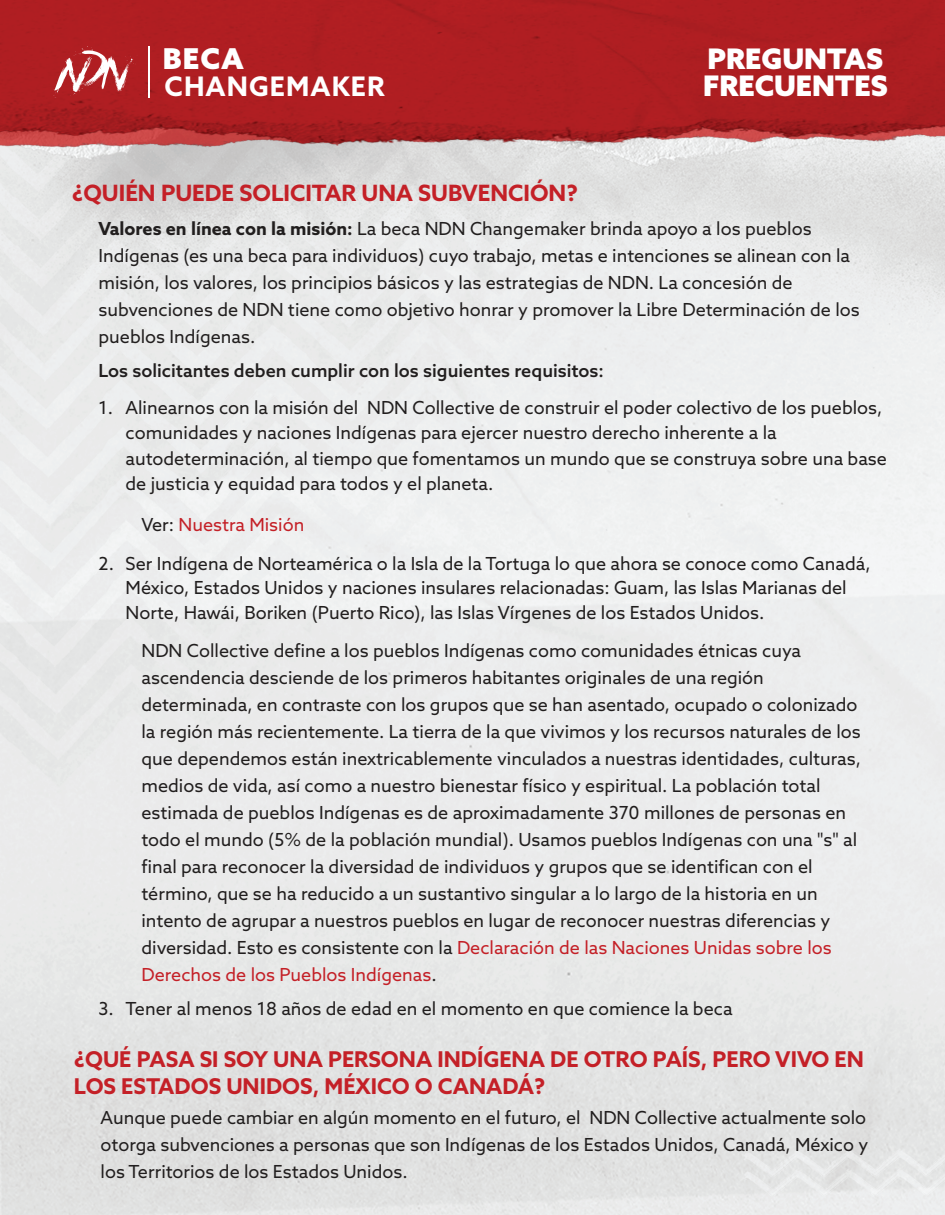
<style>
.page{position:relative;width:945px;height:1215px;background:#fff}
.page>*{position:absolute;margin:0;border:0;box-sizing:border-box;transform-origin:0 0}
.t1{font:900 28.8px "Azo Sans";color:#fff}
.t2{font:900 28.35px/27.2px "Azo Sans";color:#fff}
.t3{font:700 27px "Azo Sans";letter-spacing:.04em;color:#fff}
.t4{font:700 22.5px "Azo Sans";color:#c42027}
.t5{font:700 21.75px/27px "Azo Sans";color:#c42027}
.t6{font:18px/27px "Azo Sans";color:#211e1e}
.t7{font:500 18px "Azo Sans";color:#211e1e}
.t8{font:18px "Azo Sans";color:#c42027}
.s1{font-weight:700}
.s2{color:#211e1e}
.s3{color:#c42027}
</style>
<div class="page">
<img style="left:0;top:0;width:945px;height:1215px">
<hr style="left:148px;top:46px;width:2px;height:51px;background:#fff">
<svg style="left:54px;top:46px;width:84px;height:52px;background:#bf4e51"></svg>
<h1 class="t1" style="left:163px;top:39px;width:82px">BECA</h1>
<h3 class="t3" style="left:165px;top:68px;width:222px">CHANGEMAKER</h3>
<p class="t4" style="left:72px;top:178px;width:508px">¿QUIÉN PUEDE SOLICITAR UNA SUBVENCIÓN?</p>
<h2 class="t2" style="left:703px;top:45px;width:186px">PREGUNTAS<br>FRECUENTES</h2>
<p class="t6" style="left:99px;top:215px;width:763px"><span class="s1">Valores en línea con la misión:</span> La beca NDN Changemaker brinda apoyo a los pueblos Indígenas (es una beca para individuos) cuyo trabajo, metas e intenciones se alinean con la misión, los valores, los principios básicos y las estrategias de NDN. La concesión de subvenciones de NDN tiene como objetivo honrar y promover la Libre Determinación de los pueblos Indígenas.</p>
<p class="t7" style="left:99px;top:359px;width:507px">Los solicitantes deben cumplir con los siguientes requisitos:</p>
<p class="t6" style="left:126px;top:394px;width:763px;line-height:25.5px;text-indent:-27px">1. Alinearnos con la misión del NDN Collective de construir el poder colectivo de los pueblos, comunidades y naciones Indígenas para ejercer nuestro derecho inherente a la autodeterminación, al tiempo que fomentamos un mundo que se construya sobre una base de justicia y equidad para todos y el planeta.</p>
<p class="t8" style="left:141px;top:513px;width:164px"><span class="s2">Ver:</span> Nuestra Misión</p>
<p class="t6" style="left:126px;top:551px;width:747px;line-height:24.8px;text-indent:-27px">2. Ser Indígena de Norteamérica o la Isla de la Tortuga lo que ahora se conoce como Canadá,<br>México, Estados Unidos y naciones insulares relacionadas: Guam, las Islas Marianas del<br>Norte, Hawái, Boriken (Puerto Rico), las Islas Vírgenes de los Estados Unidos.</p>
<p class="t6" style="left:141px;top:637px;width:721px">NDN Collective define a los pueblos Indígenas como comunidades étnicas cuya ascendencia desciende de los primeros habitantes originales de una región determinada, en contraste con los grupos que se han asentado, ocupado o colonizado la región más recientemente. La tierra de la que vivimos y los recursos naturales de los que dependemos están inextricablemente vinculados a nuestras identidades, culturas, medios de vida, así como a nuestro bienestar físico y espiritual. La población total estimada de pueblos Indígenas es de aproximadamente 370 millones de personas en todo el mundo (5% de la población mundial). Usamos pueblos Indígenas con una "s" al final para reconocer la diversidad de individuos y grupos que se identifican con el término, que se ha reducido a un sustantivo singular a lo largo de la historia en un intento de agrupar a nuestros pueblos en lugar de reconocer nuestras diferencias y diversidad. Esto es consistente con la <span class="s3">Declaración de las Naciones Unidas sobre los Derechos de los Pueblos Indígenas</span>.</p>
<p class="t6" style="left:99px;top:995px;width:635px">3. Tener al menos 18 años de edad en el momento en que comience la beca</p>
<p class="t5" style="left:74px;top:1045px;width:792px">¿QUÉ PASA SI SOY UNA PERSONA INDÍGENA DE OTRO PAÍS, PERO VIVO EN<br>LOS ESTADOS UNIDOS, MÉXICO O CANADÁ?</p>
<p class="t6" style="left:101px;top:1104px;width:769px">Aunque puede cambiar en algún momento en el futuro, el NDN Collective actualmente solo otorga subvenciones a personas que son Indígenas de los Estados Unidos, Canadá, México y los Territorios de los Estados Unidos.</p>
</div>
